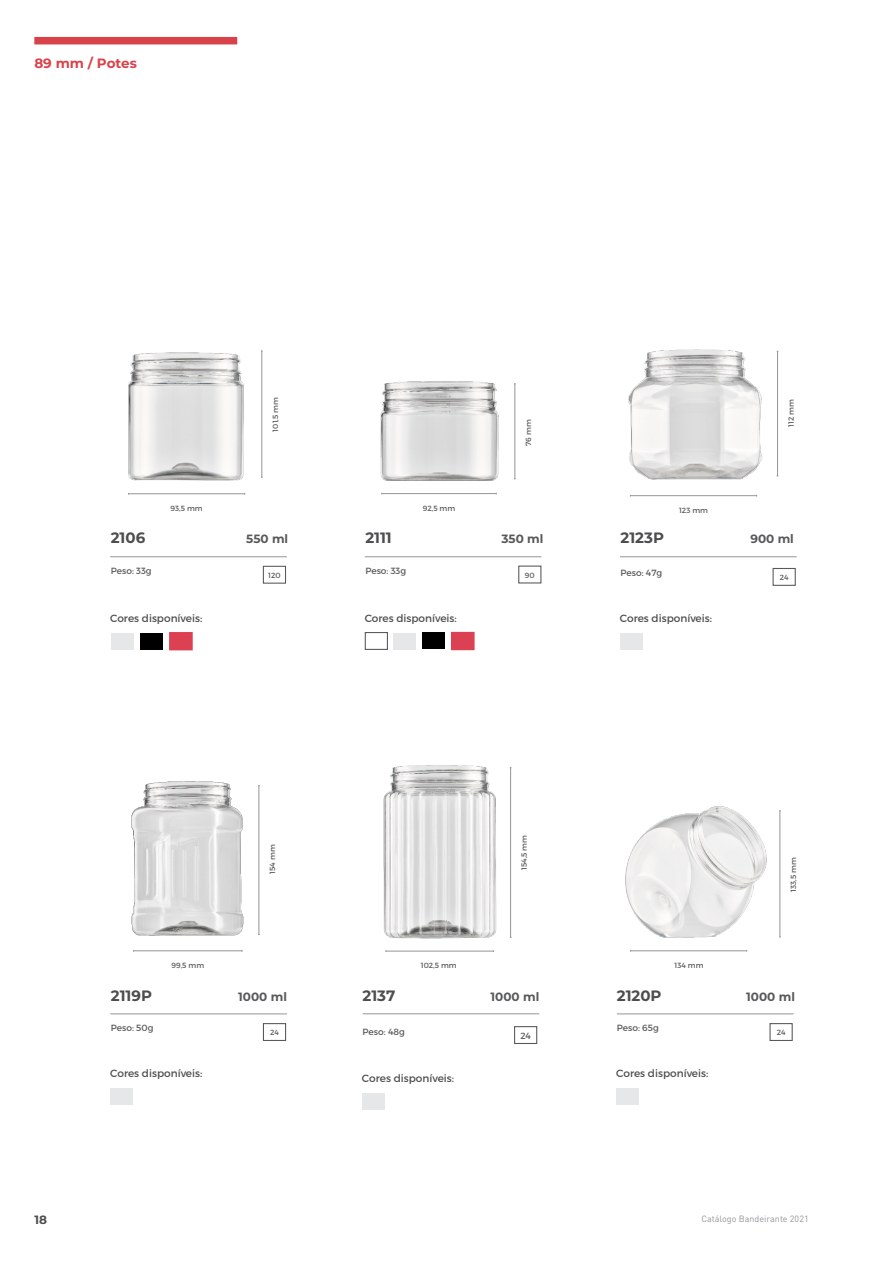
<style>
.page{position:relative;width:893px;height:1263px;background:#fff}
.page>*{position:absolute;margin:0;border:0;box-sizing:border-box;transform-origin:0 0}
.t1{font:700 15px "Montserrat";color:#4d4d4f}
.t2{font:700 13.5px "Montserrat";color:#d9424a}
.t3{font:700 12px "Montserrat";color:#58595b}
.t4{font:700 12px "Montserrat";color:#4d4d4f}
.t5{font:10.5px "Montserrat";color:#4d4d4f}
.t6{font:9px "Montserrat";color:#58595b}
.t7{font:9px "DINOT";color:#939598}
.t8{font:9px "Montserrat";color:#939598}
.t9{font:7.5px "Montserrat";color:#58595b}
</style>
<div class="page">
<div style="left:34px;top:37px;width:203px;height:7px;background:#d9424a"></div>
<div style="left:362px;top:1093px;width:23px;height:17px;background:#e6e7e8"></div>
<div style="left:514px;top:1026px;width:23px;height:18px;border:1px solid #58595b"></div>
<hr style="left:363px;top:1013px;width:176px;height:1px;background:#939598">
<hr style="left:510px;top:768px;width:1px;height:169px;background:#939598">
<hr style="left:386px;top:951px;width:108px;height:1px;background:#939598">
<img style="left:383px;top:765px;width:114px;height:174px">
<hr style="left:777px;top:351px;width:1px;height:125px;background:#939598">
<hr style="left:630px;top:495px;width:127px;height:1px;background:#939598">
<img style="left:628px;top:349px;width:135px;height:131px">
<div style="left:620px;top:633px;width:23px;height:17px;background:#e6e7e8"></div>
<div style="left:773px;top:568px;width:23px;height:18px;border:1px solid #58595b"></div>
<hr style="left:620px;top:556px;width:177px;height:1px;background:#939598">
<hr style="left:262px;top:351px;width:1px;height:126px;background:#939598">
<hr style="left:129px;top:493px;width:116px;height:1px;background:#939598">
<img style="left:128px;top:352px;width:116px;height:129px">
<div style="left:263px;top:566px;width:23px;height:18px;border:1px solid #58595b"></div>
<div style="left:141px;top:633px;width:22px;height:16px;background:#000"></div>
<div style="left:169px;top:632px;width:24px;height:18px;background:#db4152;border:2px solid #da4252"></div>
<hr style="left:110px;top:556px;width:177px;height:1px;background:#939598">
<div style="left:112px;top:633px;width:22px;height:17px;background:#e6e7e8"></div>
<hr style="left:515px;top:384px;width:1px;height:95px;background:#939598">
<hr style="left:382px;top:493px;width:114px;height:1px;background:#939598">
<img style="left:380px;top:381px;width:119px;height:100px">
<div style="left:365px;top:632px;width:23px;height:18px;border:1px solid #58595b"></div>
<div style="left:518px;top:566px;width:23px;height:17px;border:1px solid #58595b"></div>
<div style="left:423px;top:632px;width:22px;height:17px;background:#000"></div>
<div style="left:451px;top:632px;width:24px;height:18px;background:#db4152"></div>
<hr style="left:365px;top:556px;width:176px;height:1px;background:#939598">
<div style="left:394px;top:633px;width:22px;height:17px;background:#e6e7e8"></div>
<hr style="left:259px;top:786px;width:1px;height:148px;background:#939598">
<hr style="left:134px;top:950px;width:108px;height:1px;background:#939598">
<img style="left:131px;top:781px;width:113px;height:155px">
<div style="left:111px;top:1088px;width:22px;height:17px;background:#e6e7e8"></div>
<div style="left:263px;top:1023px;width:23px;height:18px;border:1px solid #58595b"></div>
<hr style="left:110px;top:1013px;width:177px;height:1px;background:#939598">
<hr style="left:780px;top:811px;width:1px;height:126px;background:#939598">
<hr style="left:631px;top:950px;width:116px;height:1px;background:#939598">
<img style="left:625px;top:806px;width:142px;height:132px">
<div style="left:617px;top:1088px;width:22px;height:17px;background:#e6e7e8"></div>
<div style="left:769px;top:1023px;width:24px;height:18px;border:1px solid #58595b"></div>
<hr style="left:617px;top:1013px;width:177px;height:1px;background:#939598">
<p class="t2" style="left:34px;top:53px;width:104px">89 mm / Potes</p>
<p class="t9" style="left:271px;top:431px;width:36px;rotate:-90deg">101,5 mm</p>
<p class="t9" style="left:524px;top:446px;width:28px;rotate:-90deg">76 mm</p>
<p class="t9" style="left:786px;top:427px;width:29px;rotate:-90deg">112 mm</p>
<p class="t9" style="left:171px;top:504px;width:34px">93,5 mm</p>
<p class="t9" style="left:423px;top:504px;width:34px">92,5 mm</p>
<p class="t9" style="left:679px;top:506px;width:30px">123 mm</p>
<h1 class="t1" style="left:111px;top:527px;width:36px">2106</h1>
<p class="t3" style="left:246px;top:530px;width:43px">550 ml</p>
<p class="t6" style="left:111px;top:566px;width:42px">Peso: 33g</p>
<p class="t9" style="left:268px;top:570px;width:14px">120</p>
<h1 class="t1" style="left:365px;top:527px;width:28px">2111</h1>
<p class="t3" style="left:502px;top:530px;width:43px">350 ml</p>
<p class="t6" style="left:365px;top:565px;width:42px">Peso: 33g</p>
<p class="t9" style="left:525px;top:570px;width:11px">90</p>
<h1 class="t1" style="left:620px;top:527px;width:45px">2123P</h1>
<p class="t3" style="left:750px;top:530px;width:45px">900 ml</p>
<p class="t6" style="left:620px;top:568px;width:43px">Peso: 47g</p>
<p class="t9" style="left:780px;top:573px;width:10px">24</p>
<p class="t5" style="left:110px;top:612px;width:94px">Cores disponíveis:</p>
<p class="t5" style="left:365px;top:611px;width:94px">Cores disponíveis:</p>
<p class="t5" style="left:620px;top:612px;width:94px">Cores disponíveis:</p>
<p class="t4" style="left:34px;top:1211px;width:14px">18</p>
<p class="t9" style="left:171px;top:961px;width:34px">99,5 mm</p>
<p class="t9" style="left:268px;top:874px;width:31px;rotate:-90deg">154 mm</p>
<h1 class="t1" style="left:111px;top:985px;width:43px">2119P</h1>
<p class="t3" style="left:238px;top:988px;width:50px">1000 ml</p>
<p class="t6" style="left:111px;top:1023px;width:44px">Peso: 50g</p>
<p class="t9" style="left:270px;top:1028px;width:10px">24</p>
<p class="t5" style="left:110px;top:1067px;width:94px">Cores disponíveis:</p>
<p class="t9" style="left:421px;top:961px;width:38px">102,5 mm</p>
<p class="t9" style="left:520px;top:870px;width:37px;rotate:-90deg">154,5 mm</p>
<h1 class="t1" style="left:363px;top:985px;width:34px">2137</h1>
<p class="t3" style="left:491px;top:988px;width:50px">1000 ml</p>
<p class="t6" style="left:363px;top:1026px;width:44px">Peso: 48g</p>
<p class="t6" style="left:520px;top:1030px;width:12px">24</p>
<p class="t5" style="left:362px;top:1072px;width:94px">Cores disponíveis:</p>
<p class="t9" style="left:674px;top:961px;width:31px">134 mm</p>
<p class="t9" style="left:789px;top:892px;width:36px;rotate:-90deg">133,5 mm</p>
<h1 class="t1" style="left:617px;top:985px;width:46px">2120P</h1>
<p class="t3" style="left:746px;top:988px;width:50px">1000 ml</p>
<p class="t6" style="left:617px;top:1023px;width:43px">Peso: 65g</p>
<p class="t9" style="left:777px;top:1028px;width:10px">24</p>
<p class="t5" style="left:616px;top:1067px;width:94px">Cores disponíveis:</p>
<p class="t7" style="left:701px;top:1213px;width:109px">Catálogo Bandeirante 2021</p>
<p class="t8" style="left:687px;top:1214px;width:122px">Catálog Bandeirante 2019</p>
</div>
